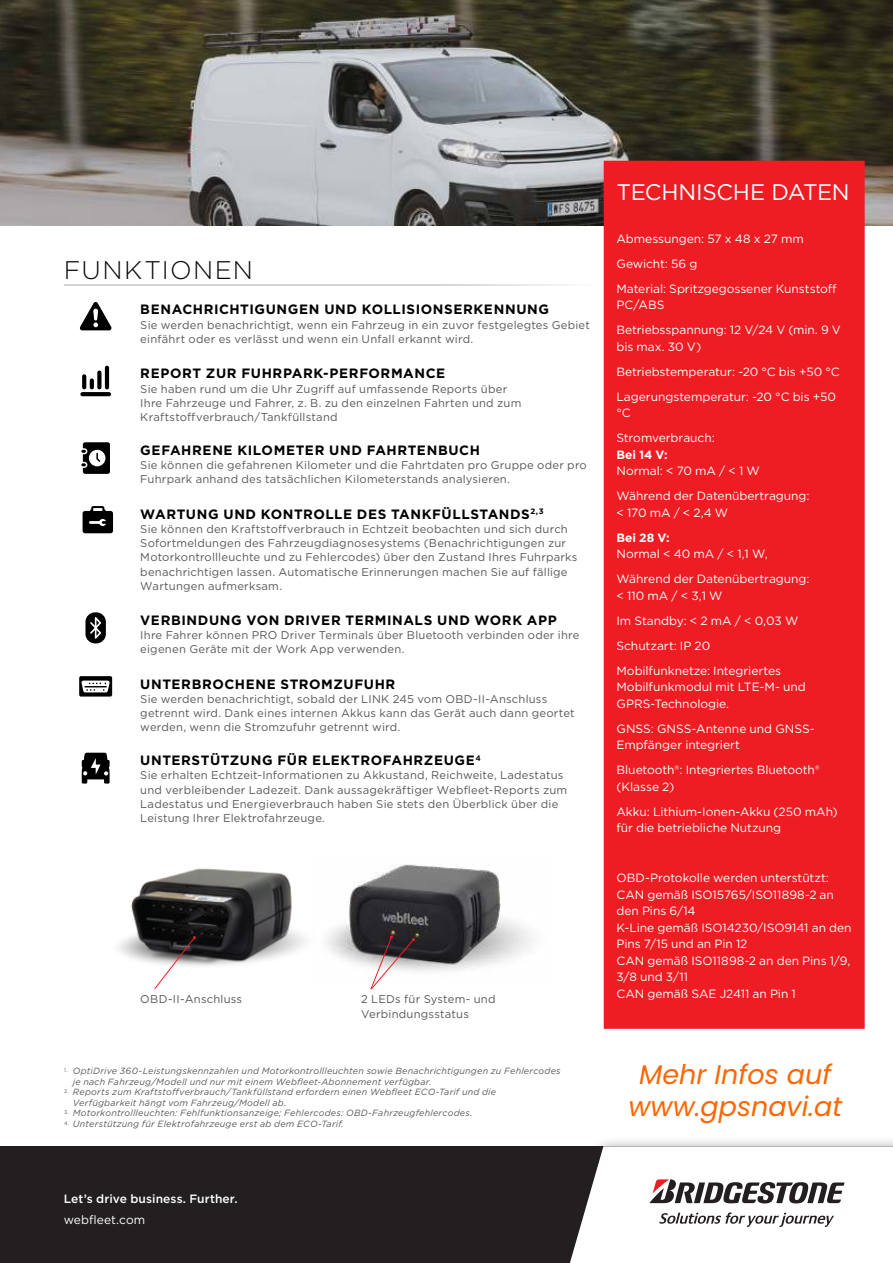
<style>
.page{position:relative;width:893px;height:1263px;background:#fff}
.page>*{position:absolute;margin:0;border:0;box-sizing:border-box;transform-origin:0 0}
.t1{font:italic 27px/32.4px "Poppins";color:#f60;text-align:center}
.t2{font:300 25.5px "Gotham";letter-spacing:.055em;color:#0c0806}
.t3{font:22.5px "Gotham";letter-spacing:-.015em;color:#fff}
.t4{font:700 13.5px "Gotham";letter-spacing:.045em;color:#000}
.t5{font:12px/25px "Gotham";letter-spacing:-.005em;color:#fff}
.t6{font:500 12px "Gotham";letter-spacing:.005em;color:#fff}
.t7{font:700 12px "Gotham";color:#fff}
.t8{font:11.25px/14.2px "Gotham";letter-spacing:.02em;color:#57585a}
.t9{font:italic 9px/10.5px "Gotham";letter-spacing:.025em;color:#57585a}
</style>
<div class="page">
<div style="left:0;top:1146px;width:893px;height:117px;background:#231f20"></div>
<div style="left:553px;top:1135px;width:340px;height:128px;background:#231f20;opacity:.35"></div>
<svg style="left:563px;top:1146px;width:330px;height:117px;background:#dcdbdb"></svg>
<img style="left:0;top:0;width:893px;height:225px">
<img style="left:118px;top:868px;width:188px;height:98px">
<img style="left:327px;top:864px;width:206px;height:107px">
<svg style="left:80px;top:302px;width:32px;height:28px"></svg>
<svg style="left:82px;top:374px;width:4px;height:15px"></svg>
<svg style="left:90px;top:378px;width:4px;height:11px"></svg>
<div style="left:97px;top:371px;width:5px;height:18px;background:#000;border-radius:2px"></div>
<hr style="left:105px;top:366px;width:4px;height:23px;background:#000;border-radius:2px">
<svg style="left:80px;top:392px;width:31px;height:4px"></svg>
<svg style="left:81px;top:442px;width:29px;height:32px"></svg>
<svg style="left:83px;top:506px;width:30px;height:27px"></svg>
<svg style="left:85px;top:612px;width:21px;height:31px"></svg>
<svg style="left:79px;top:676px;width:33px;height:20px"></svg>
<svg style="left:82px;top:753px;width:28px;height:30px"></svg>
<div style="left:604px;top:161px;width:261px;height:868px;background:#ee1d23"></div>
<svg style="left:154px;top:936px;width:42px;height:53px"></svg>
<svg style="left:370px;top:936px;width:45px;height:54px"></svg>
<h2 class="t2" style="left:64px;top:258px;width:191px">FUNKTIONEN</h2>
<p class="t4" style="left:140px;top:303px;width:410px">BENACHRICHTIGUNGEN UND KOLLISIONSERKENNUNG</p>
<p class="t8" style="left:140px;top:318px;width:451px">Sie werden benachrichtigt, wenn ein Fahrzeug in ein zuvor festgelegtes Gebiet einfährt oder es verlässt und wenn ein Unfall erkannt wird.</p>
<p class="t4" style="left:140px;top:366px;width:306px">REPORT ZUR FUHRPARK-PERFORMANCE</p>
<p class="t8" style="left:140px;top:382px;width:383px">Sie haben rund um die Uhr Zugriff auf umfassende Reports über<br>Ihre Fahrzeuge und Fahrer, z. B. zu den einzelnen Fahrten und zum<br>Kraftstoffverbrauch/Tankfüllstand</p>
<p class="t4" style="left:140px;top:443px;width:341px">GEFAHRENE KILOMETER UND FAHRTENBUCH</p>
<p class="t8" style="left:140px;top:458px;width:448px">Sie können die gefahrenen Kilometer und die Fahrtdaten pro Gruppe oder pro<br>Fuhrpark anhand des tatsächlichen Kilometerstands analysieren.</p>
<p class="t4" style="left:140px;top:507px;width:405px">WARTUNG UND KONTROLLE DES TANKFÜLLSTANDS<sup>2,3</sup></p>
<p class="t8" style="left:140px;top:522px;width:439px">Sie können den Kraftstoffverbrauch in Echtzeit beobachten und sich durch Sofortmeldungen des Fahrzeugdiagnosesystems (Benachrichtigungen zur Motorkontrollleuchte und zu Fehlercodes) über den Zustand Ihres Fuhrparks benachrichtigen lassen. Automatische Erinnerungen machen Sie auf fällige Wartungen aufmerksam.</p>
<p class="t4" style="left:140px;top:613px;width:418px">VERBINDUNG VON DRIVER TERMINALS UND WORK APP</p>
<p class="t8" style="left:140px;top:628px;width:441px">Ihre Fahrer können PRO Driver Terminals über Bluetooth verbinden oder ihre eigenen Geräte mit der Work App verwenden.</p>
<p class="t4" style="left:140px;top:677px;width:257px">UNTERBROCHENE STROMZUFUHR</p>
<p class="t8" style="left:140px;top:692px;width:436px">Sie werden benachrichtigt, sobald der LINK 245 vom OBD-II-Anschluss getrennt wird. Dank eines internen Akkus kann das Gerät auch dann geortet werden, wenn die Stromzufuhr getrennt wird.</p>
<p class="t4" style="left:140px;top:753px;width:342px">UNTERSTÜTZUNG FÜR ELEKTROFAHRZEUGE4</p>
<p class="t8" style="left:140px;top:769px;width:428px">Sie erhalten Echtzeit-Informationen zu Akkustand, Reichweite, Ladestatus und verbleibender Ladezeit. Dank aussagekräftiger Webfleet-Reports zum Ladestatus und Energieverbrauch haben Sie stets den Überblick über die Leistung Ihrer Elektrofahrzeuge.</p>
<p class="t8" style="left:140px;top:993px;width:103px">OBD-II-Anschluss</p>
<p class="t8" style="left:361px;top:993px;width:136px">2 LEDs für System- und<br>Verbindungsstatus</p>
<p class="t9" style="left:73px;top:1066px;width:489px;text-indent:-9px"><sup>1.</sup> OptiDrive 360-Leistungskennzahlen und Motorkontrollleuchten sowie Benachrichtigungen zu Fehlercodes je nach Fahrzeug/Modell und nur mit einem Webfleet-Abonnement verfügbar.</p>
<p class="t9" style="left:73px;top:1087px;width:425px;text-indent:-9px"><sup>2.</sup> Reports zum Kraftstoffverbrauch/Tankfüllstand erfordern einen Webfleet ECO-Tarif und die<br>Verfügbarkeit hängt vom Fahrzeug/Modell ab.</p>
<p class="t9" style="left:64px;top:1108px;width:410px"><sup>3.</sup> Motorkontrollleuchten: Fehlfunktionsanzeige; Fehlercodes: OBD-Fahrzeugfehlercodes.</p>
<p class="t9" style="left:64px;top:1119px;width:281px"><sup>4.</sup> Unterstützung für Elektrofahrzeuge erst ab dem ECO-Tarif.</p>
<p class="t6" style="left:64px;top:1193px;width:175px">Let’s drive business. Further.</p>
<p class="t5" style="left:64px;top:1207px;width:83px">webfleet.com</p>
<h3 class="t3" style="left:616px;top:181px;width:235px">TECHNISCHE DATEN</h3>
<p class="t5" style="left:616px;top:226px;width:222px">Abmessungen: 57 x 48 x 27 mm<br>Gewicht: 56 g<br>Material: Spritzgegossener Kunststoff</p>
<p class="t5" style="left:616px;top:293px;width:226px">PC/ABS<br>Betriebsspannung: 12 V/24 V (min. 9 V</p>
<p class="t5" style="left:616px;top:334px;width:225px">bis max. 30 V)<br>Betriebstemperatur: -20 °C bis +50 °C<br>Lagerungstemperatur: -20 °C bis +50</p>
<p class="t5" style="left:616px;top:401px;width:100px">°C<br>Stromverbrauch:</p>
<p class="t7" style="left:616px;top:448px;width:53px">Bei 14 V:</p>
<p class="t5" style="left:616px;top:459px;width:195px">Normal: &lt; 70 mA / &lt; 1 W<br>Während der Datenübertragung:</p>
<p class="t5" style="left:616px;top:500px;width:113px">&lt; 170 mA / &lt; 2,4 W</p>
<p class="t7" style="left:616px;top:531px;width:55px">Bei 28 V:</p>
<p class="t5" style="left:616px;top:542px;width:195px">Normal &lt; 40 mA / &lt; 1,1 W,<br>Während der Datenübertragung:</p>
<p class="t5" style="left:616px;top:583px;width:183px">&lt; 110 mA / &lt; 3,1 W<br>Im Standby: &lt; 2 mA / &lt; 0,03 W<br>Schutzart: IP 20<br>Mobilfunknetze: Integriertes</p>
<p class="t5" style="left:616px;top:679px;width:191px;line-height:16.5px">Mobilfunkmodul mit LTE-M- und<br>GPRS-Technologie.</p>
<p class="t5" style="left:616px;top:721px;width:200px;line-height:16.5px">GNSS: GNSS-Antenne und GNSS-<br>Empfänger integriert</p>
<p class="t5" style="left:616px;top:762px;width:205px;line-height:16.5px">Bluetooth®: Integriertes Bluetooth® (Klasse 2)</p>
<p class="t5" style="left:616px;top:804px;width:223px;line-height:16.5px">Akku: Lithium-Ionen-Akku (250 mAh) für die betriebliche Nutzung</p>
<p class="t5" style="left:616px;top:870px;width:237px;line-height:16.5px">OBD-Protokolle werden unterstützt:<br>CAN gemäß ISO15765/ISO11898-2 an den Pins 6/14<br>K-Line gemäß ISO14230/ISO9141 an den<br>Pins 7/15 und an Pin 12<br>CAN gemäß ISO11898-2 an den Pins 1/9,<br>3/8 und 3/11<br>CAN gemäß SAE J2411 an Pin 1</p>
<h1 class="t1" style="left:628px;top:1058px;width:215px">Mehr Infos auf www.gpsnavi.at</h1>
</div>
